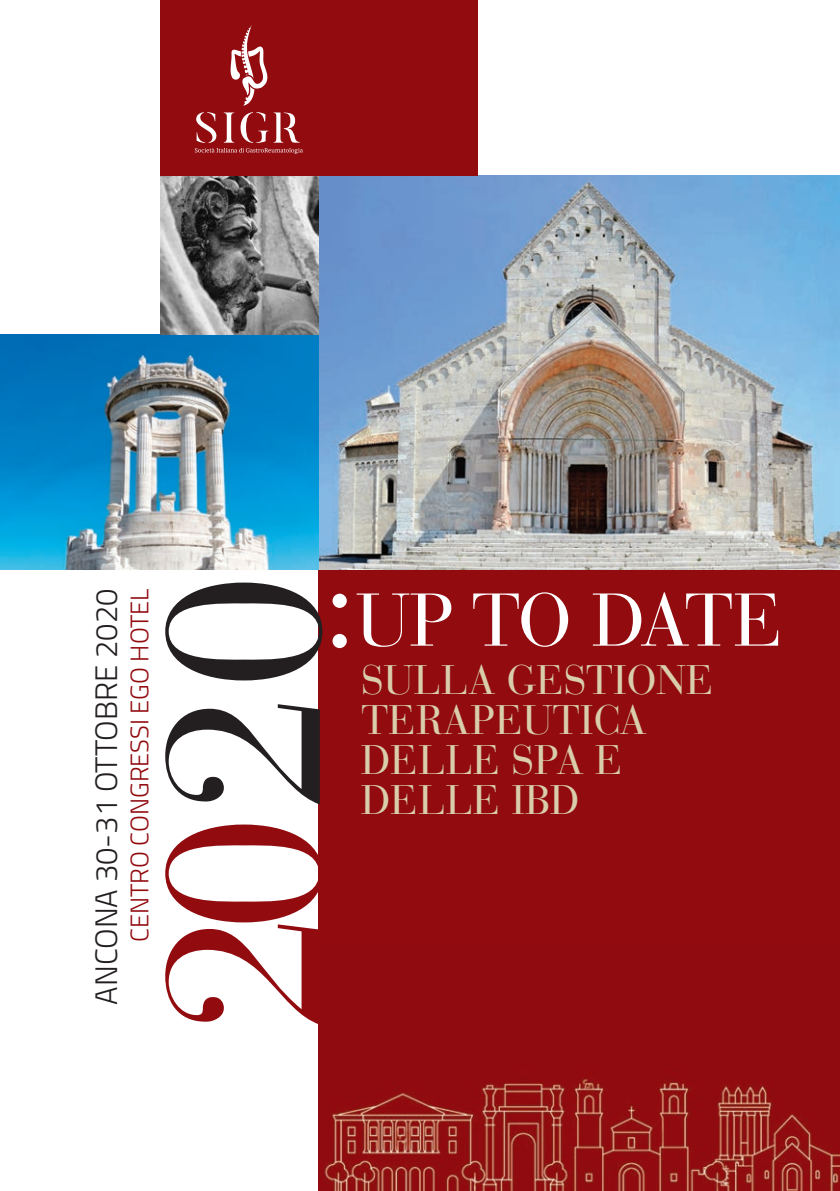
<style>
.page{position:relative;width:840px;height:1191px;background:#fff}
.page>*{position:absolute;margin:0;border:0;box-sizing:border-box;transform-origin:0 0}
.t1{font:217.6px "Bauer Bodoni Std";color:#910b0f}
.t2{font:74px "Bauer Bodoni Std";letter-spacing:-.035em;color:#fff}
.t3{font:41px/40px "Bauer Bodoni Std";color:#d9cdab}
.t4{font:300 31px "Titillium";color:#231f20}
.t5{font:300 25.4px "Titillium";color:#910b0f}
.s1{color:#231f20}
</style>
<div class="page">
<div style="left:318px;top:482px;width:521px;height:709px;background:#910b0f"></div>
<img style="left:324px;top:1078px;width:515px;height:113px">
<img style="left:318px;top:176px;width:521px;height:394px">
<img style="left:0;top:334px;width:318px;height:236px">
<svg style="left:160px;top:176px;width:158px;height:158px;background:#838383"></svg>
<div style="left:160px;top:0;width:317px;height:176px;background:#910b0f"></div>
<svg style="left:332px;top:593px;width:14px;height:55px"></svg>
<svg style="left:195px;top:112px;width:108px;height:42px"></svg>
<svg style="left:230px;top:25px;width:37px;height:81px"></svg>
<p class="t4" style="left:95px;top:1004px;width:418px;rotate:-90deg">ANCONA 30-31 OTTOBRE 2020</p>
<p class="t5" style="left:130px;top:942px;width:355px;rotate:-90deg">CENTRO CONGRESSI EGO HOTEL</p>
<h1 class="t1" style="left:166px;top:1033px;width:463px;rotate:-90deg">20<span class="s1">20</span></h1>
<h2 class="t2" style="left:355px;top:593px;width:428px">UP TO DATE</h2>
<p class="t3" style="left:361px;top:665px;width:354px">SULLA GESTIONE<br>TERAPEUTICA<br>DELLE SPA E<br>DELLE IBD</p>
</div>
